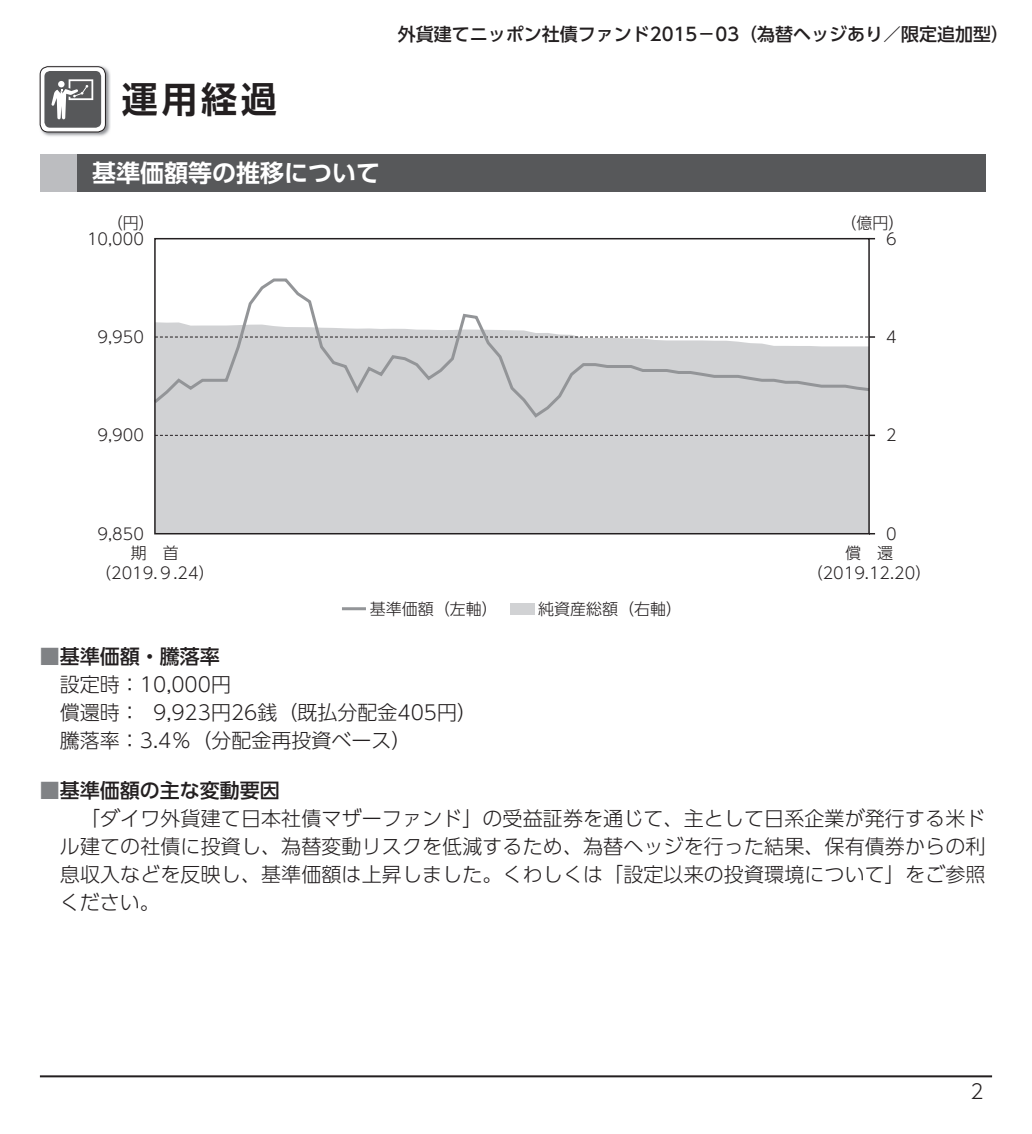
<style>
.page{position:relative;width:1032px;height:1134px;background:#fff}
.page>*{position:absolute;margin:0;border:0;box-sizing:border-box;transform-origin:0 0}
.t1{font:36px "UD Shin Go Pro De Bold 90 msp RKSJ H";color:#231f20}
.t2{font:24px "UD Shin Go Pro De Bold 90 msp RKSJ H";color:#fff}
.t3{font:20px/28px "UD Shin Go Pro Light 90 msp RKSJ H";letter-spacing:.005em;color:#231f20}
.t4{font:20px "UD Shin Go Pro Medium 90 msp RKSJ H";color:#231f20}
.t5{font:18px "UD Shin Go Pro Medium 90 msp RKSJ H";color:#231f20}
.t6{font:16px/20px "UD Shin Go Pro Light 90 msp RKSJ H";color:#231f20;text-align:center}
.s1{color:#808285}
</style>
<div class="page">
<hr style="left:40px;top:1075px;width:952px;height:2px;background:#231f20">
<img style="left:39px;top:66px;width:72px;height:71px">
<div style="left:40px;top:67px;width:65px;height:65px;background:#fff;border-radius:8px"></div>
<div style="left:40px;top:66px;width:66px;height:66px;border:1px solid #231f20;border-radius:8px"></div>
<div style="left:44px;top:71px;width:57px;height:57px;background:#57585a;border-radius:6px"></div>
<svg style="left:51px;top:79px;width:42px;height:40px"></svg>
<div style="left:40px;top:155px;width:37px;height:37px;background:#bcbdc0"></div>
<div style="left:77px;top:155px;width:908px;height:37px;background:#57585a"></div>
<svg style="left:154px;top:237px;width:722px;height:298px"></svg>
<hr style="left:342px;top:607px;width:24px;height:3px;background:#939598">
<div style="left:510px;top:603px;width:24px;height:11px;background:#d1d2d4"></div>
<h1 class="t1" style="left:122px;top:86px;width:156px">運用経過</h1>
<p class="t2" style="left:92px;top:164px;width:290px">基準価額等の推移について</p>
<p class="t5" style="left:398px;top:27px;width:613px">外貨建てニッポン社債ファンド2015－03（為替ヘッジあり／限定追加型）</p>
<p class="t6" style="left:107px;top:215px;width:49px">（円）</p>
<p class="t6" style="left:840px;top:215px;width:65px">（億円）</p>
<p class="t6" style="left:87px;top:231px;width:58px">10,000</p>
<p class="t6" style="left:886px;top:231px;width:12px">6</p>
<p class="t6" style="left:98px;top:329px;width:48px">9,950</p>
<p class="t6" style="left:886px;top:329px;width:12px">4</p>
<p class="t6" style="left:98px;top:428px;width:48px">9,900</p>
<p class="t6" style="left:886px;top:428px;width:12px">2</p>
<p class="t6" style="left:98px;top:526px;width:48px">9,850</p>
<p class="t6" style="left:886px;top:526px;width:12px">0</p>
<p class="t6" style="left:95px;top:545px;width:121px">期　首<br>（2019.９.24）</p>
<p class="t6" style="left:807px;top:545px;width:126px">償　還（2019.12.20）</p>
<p class="t6" style="left:370px;top:601px;width:129px">基準価額（左軸）</p>
<p class="t6" style="left:538px;top:601px;width:145px">純資産総額（右軸）</p>
<p class="t4" style="left:40px;top:648px;width:181px"><span class="s1">■</span>基準価額・騰落率</p>
<p class="t3" style="left:60px;top:673px;width:419px">設定時：10,000円<br>償還時： 9,923円26銭（既払分配金405円）騰落率：3.4％（分配金再投資ベース）</p>
<p class="t4" style="left:40px;top:782px;width:241px"><span class="s1">■</span>基準価額の主な変動要因</p>
<p class="t3" style="left:60px;top:807px;width:927px;text-align:justify">　「ダイワ外貨建て日本社債マザーファンド」の受益証券を通じて、主として日系企業が発行する米ドル建ての社債に投資し、為替変動リスクを低減するため、為替ヘッジを行った結果、保有債券からの利息収入などを反映し、基準価額は上昇しました。くわしくは「設定以来の投資環境について」をご参照ください。</p>
<p class="t3" style="left:970px;top:1080px;width:15px">2</p>
</div>
